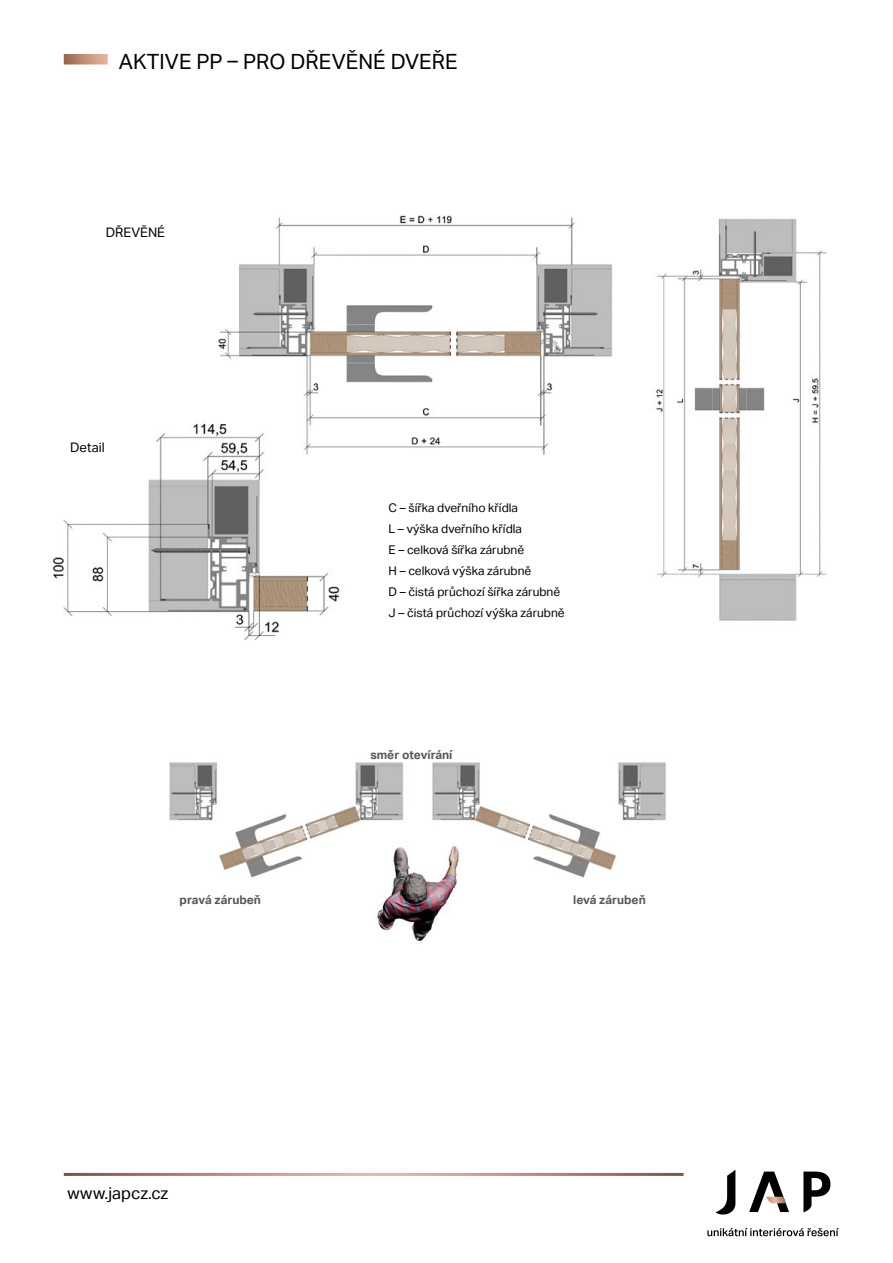
<style>
.page{position:relative;width:893px;height:1263px;background:#fff}
.page>*{position:absolute;margin:0;border:0;box-sizing:border-box;transform-origin:0 0}
.t1{font:21px "Aktiv Grotesk";letter-spacing:.005em;color:#000}
.t2{font:16.65px "Aktiv Grotesk";color:#000}
.t3{font:13.2px "Aktiv Grotesk";color:#000}
.t4{font:12px/21px "Aktiv Grotesk";color:#000}
.t5{font:700 12px "Aktiv Grotesk";color:#575756}
</style>
<div class="page">
<svg style="left:64px;top:54px;width:44px;height:11px"></svg>
<svg style="left:715px;top:1170px;width:20px;height:45px"></svg>
<svg style="left:803px;top:1171px;width:27px;height:41px"></svg>
<svg style="left:749px;top:1171px;width:40px;height:41px"></svg>
<svg style="left:707px;top:1228px;width:132px;height:8px"></svg>
<img style="left:656px;top:218px;width:171px;height:403px">
<img style="left:218px;top:215px;width:395px;height:240px">
<img style="left:53px;top:396px;width:294px;height:244px">
<div style="left:70px;top:442px;width:54px;height:17px;background:#fff"></div>
<img style="left:169px;top:762px;width:497px;height:180px">
<div style="left:106px;top:227px;width:126px;height:18px;background:#fff"></div>
<h1 class="t1" style="left:119px;top:50px;width:340px">AKTIVE PP – PRO DŘEVĚNÉ DVEŘE</h1>
<p class="t3" style="left:106px;top:224px;width:61px">DŘEVĚNÉ</p>
<p class="t3" style="left:70px;top:439px;width:36px">Detail</p>
<p class="t4" style="left:389px;top:497px;width:178px">C – šířka dveřního křídla<br>L – výška dveřního křídla<br>E – celková šířka zárubně<br>H – celková výška zárubně<br>D – čistá průchozí šířka zárubně<br>J – čistá průchozí výška zárubně</p>
<p class="t5" style="left:370px;top:748px;width:84px">směr otevírání</p>
<p class="t5" style="left:180px;top:893px;width:83px">pravá zárubeň</p>
<p class="t5" style="left:573px;top:893px;width:74px">levá zárubeň</p>
<h2 class="t2" style="left:67px;top:1184px;width:102px">www.japcz.cz</h2>
</div>
